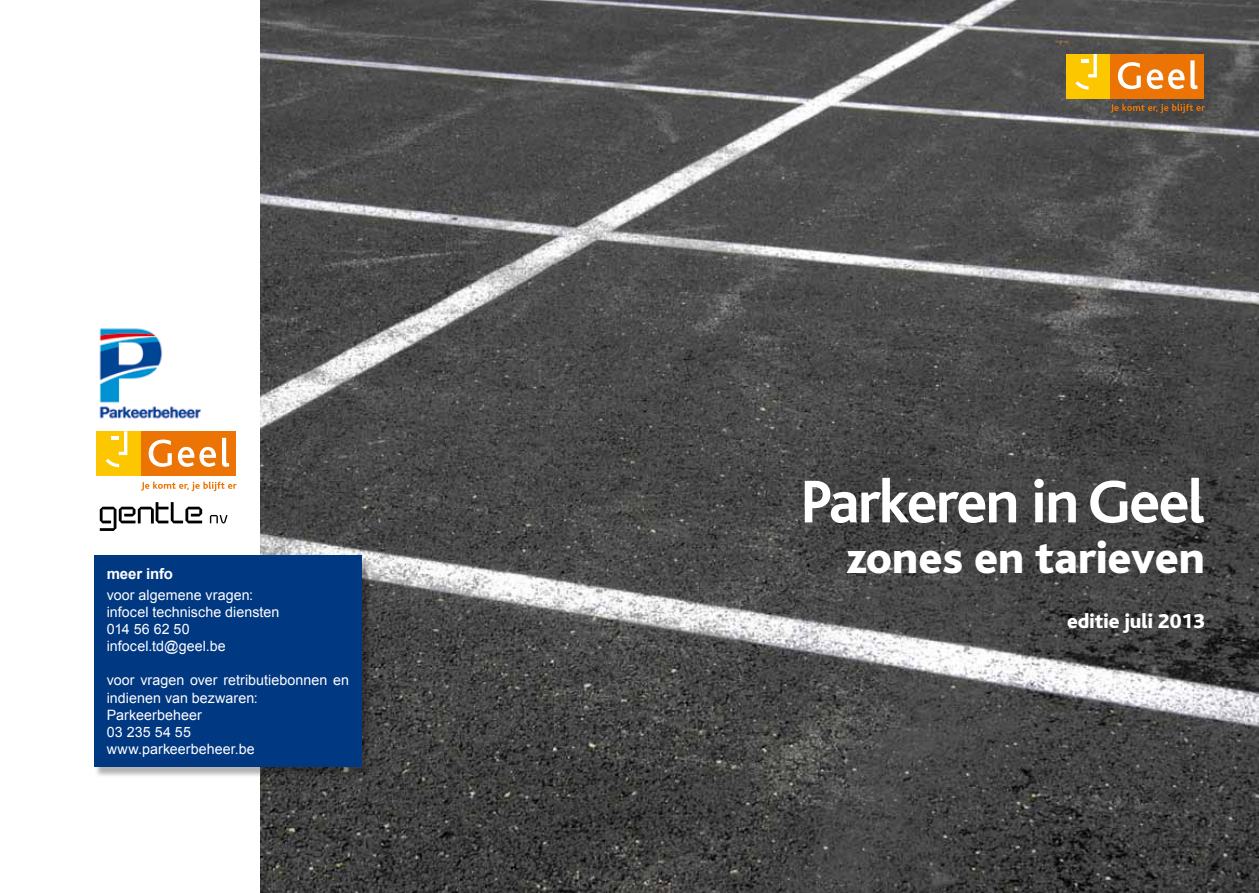
<style>
.page{position:relative;width:1259px;height:893px;background:#fff}
.page>*{position:absolute;margin:0;border:0;box-sizing:border-box;transform-origin:0 0}
.t1{font:700 63px "Bliss";letter-spacing:-.03em;color:#fff}
.t2{font:800 46.5px "Bliss";color:#fff}
.t3{font:800 21px "Bliss";color:#fff}
.t4{font:700 15px "Arial";letter-spacing:-.01em;color:#fff}
.t5{font:14.25px/17.1px "Arial";letter-spacing:.005em;color:#fff}
</style>
<div class="page">
<img style="left:261px;top:0;width:998px;height:893px">
<img style="left:99px;top:328px;width:102px;height:91px">
<svg style="left:210px;top:515px;width:17px;height:8px"></svg>
<svg style="left:100px;top:502px;width:102px;height:29px"></svg>
<svg style="left:1110px;top:104px;width:95px;height:9px"></svg>
<div style="left:1066px;top:54px;width:44px;height:44px;background:#fdc700"></div>
<div style="left:1110px;top:54px;width:94px;height:44px;background:#ec7405"></div>
<svg style="left:1118px;top:62px;width:22px;height:27px"></svg>
<svg style="left:1146px;top:69px;width:38px;height:20px"></svg>
<svg style="left:1190px;top:60px;width:7px;height:29px"></svg>
<svg style="left:1075px;top:54px;width:21px;height:36px"></svg>
<svg style="left:141px;top:482px;width:96px;height:9px"></svg>
<div style="left:96px;top:431px;width:45px;height:45px;background:#fdc700"></div>
<div style="left:141px;top:431px;width:95px;height:45px;background:#ec7405"></div>
<svg style="left:149px;top:440px;width:23px;height:27px"></svg>
<svg style="left:178px;top:447px;width:38px;height:20px"></svg>
<svg style="left:222px;top:438px;width:7px;height:29px"></svg>
<svg style="left:106px;top:431px;width:21px;height:36px"></svg>
<div style="left:95px;top:557px;width:277px;height:221px;background:#000;opacity:.3"></div>
<div style="left:94px;top:555px;width:268px;height:212px;background:#003882"></div>
<p class="t4" style="left:107px;top:563px;width:68px">meer info</p>
<p class="t5" style="left:107px;top:587px;width:174px">voor algemene vragen: infocel technische diensten<br>014 56 62 50 infocel.td@geel.be</p>
<p class="t5" style="left:107px;top:672px;width:244px">voor vragen over retributiebonnen en indienen van bezwaren:<br>Parkeerbeheer<br>03 235 54 55<br>www.parkeerbeheer.be</p>
<h1 class="t1" style="left:800px;top:469px;width:406px">Parkeren in Geel</h1>
<h2 class="t2" style="left:846px;top:534px;width:360px">zones en tarieven</h2>
<h3 class="t3" style="left:1067px;top:610px;width:139px">editie juli 2013</h3>
</div>
